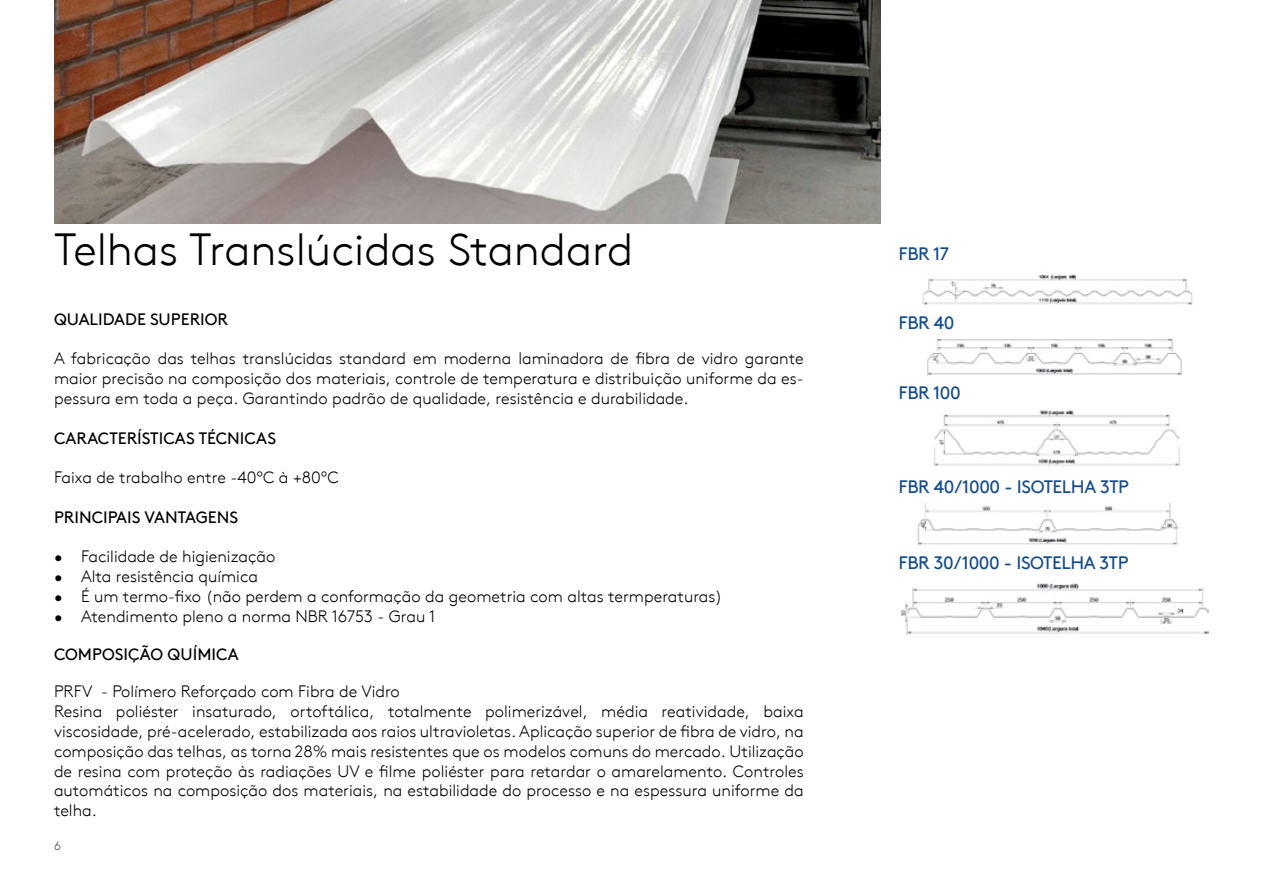
<style>
.page{position:relative;width:1263px;height:893px;background:#fff}
.page>*{position:absolute;margin:0;border:0;box-sizing:border-box;transform-origin:0 0}
.t1{font:300 45px "Kingspan Brown TT";color:#000}
.t2{font:18px "Kingspan Brown TT";letter-spacing:-.02em;color:#134b8e}
.t3{font:300 16.5px/19.8px "Kingspan Brown TT";color:#000;text-align:justify}
.t4{font:16.5px "Kingspan Brown TT";color:#000}
.t5{font:300 12px "Kingspan Brown TT";color:#414042}
</style>
<div class="page">
<img style="left:54px;top:0;width:826px;height:224px">
<img style="left:922px;top:274px;width:271px;height:31px">
<img style="left:927px;top:339px;width:255px;height:37px">
<img style="left:934px;top:410px;width:246px;height:56px">
<img style="left:917px;top:504px;width:263px;height:42px">
<img style="left:901px;top:583px;width:308px;height:52px">
<h1 class="t1" style="left:54px;top:216px;width:581px">Telhas Translúcidas Standard</h1>
<p class="t4" style="left:54px;top:306px;width:176px">QUALIDADE SUPERIOR</p>
<p class="t3" style="left:54px;top:348px;width:751px">A fabricação das telhas translúcidas standard em moderna laminadora de fibra de vidro garante maior precisão na composição dos materiais, controle de temperatura e distribuição uniforme da es&shy;pessura em toda a peça. Garantindo padrão de qualidade, resistência e durabilidade.</p>
<p class="t4" style="left:54px;top:425px;width:224px">CARACTERÍSTICAS TÉCNICAS</p>
<p class="t3" style="left:54px;top:466px;width:286px">Faixa de trabalho entre -40ºC à +80ºC</p>
<p class="t4" style="left:54px;top:504px;width:186px">PRINCIPAIS VANTAGENS</p>
<p class="t3" style="left:54px;top:546px;width:223px">• Facilidade de higienização</p>
<p class="t3" style="left:54px;top:565px;width:205px">• Alta resistência química</p>
<p class="t3" style="left:54px;top:585px;width:670px">• É um termo-fixo (não perdem a conformação da geometria com altas termperaturas)</p>
<p class="t3" style="left:54px;top:605px;width:383px">• Atendimento pleno a norma NBR 16753 - Grau 1</p>
<p class="t4" style="left:54px;top:641px;width:186px">COMPOSIÇÃO QUÍMICA</p>
<p class="t3" style="left:54px;top:681px;width:751px;text-align:left">PRFV - Polímero Reforçado com Fibra de Vidro<br>Resina poliéster insaturado, ortoftálica, totalmente polimerizável, média reatividade, baixa viscosidade, pré-acelerado, estabilizada aos raios ultravioletas. Aplicação superior de fibra de vidro, na composição das telhas, as torna 28% mais resistentes que os modelos comuns do mercado. Utilização de resina com proteção às radiações UV e filme poliéster para retardar o amarelamento. Controles automáticos na composição dos materiais, na estabilidade do processo e na espessura uniforme da telha.</p>
<p class="t5" style="left:54px;top:837px;width:8px">6</p>
<p class="t2" style="left:898px;top:240px;width:52px">FBR 17</p>
<p class="t2" style="left:898px;top:309px;width:57px">FBR 40</p>
<p class="t2" style="left:898px;top:379px;width:64px">FBR 100</p>
<p class="t2" style="left:898px;top:473px;width:232px">FBR 40/1000 - ISOTELHA 3TP</p>
<p class="t2" style="left:898px;top:549px;width:231px">FBR 30/1000 - ISOTELHA 3TP</p>
</div>
